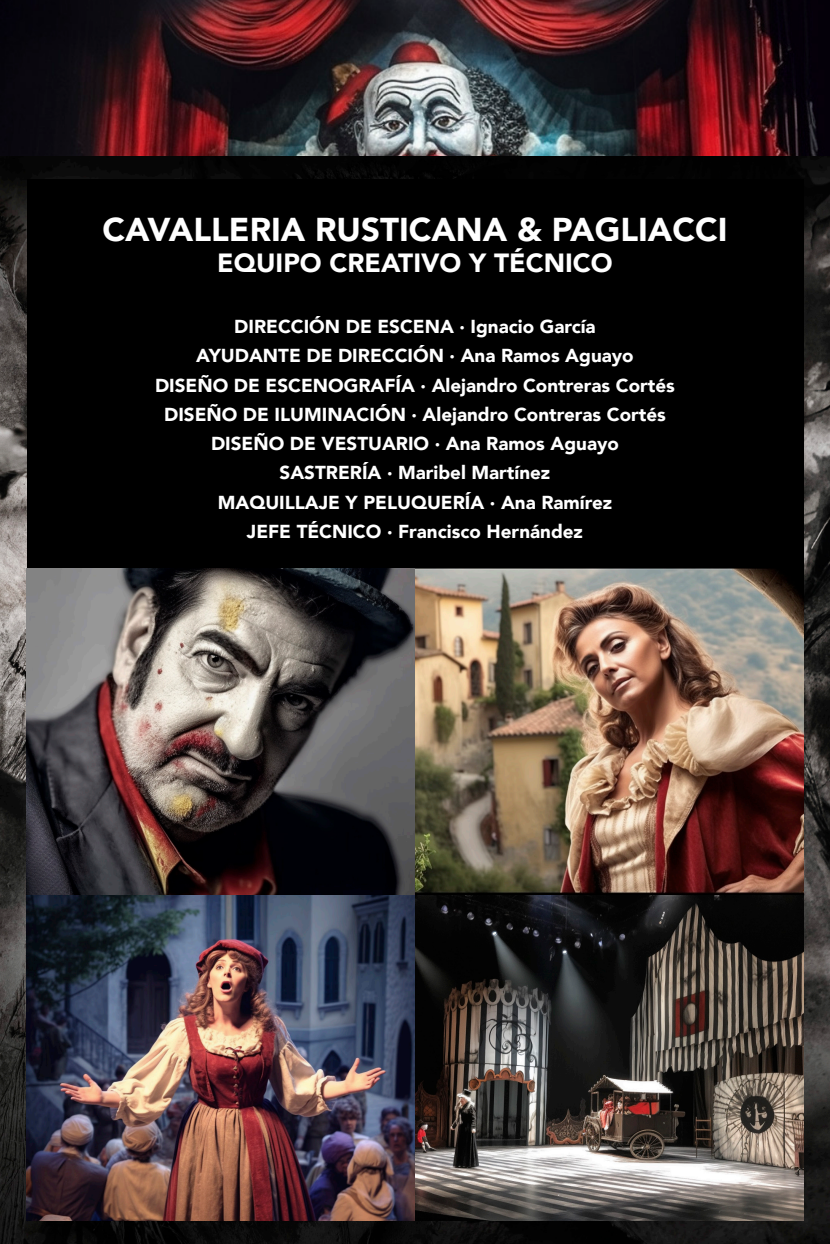
<style>
.page{position:relative;width:830px;height:1244px;background:#fff}
.page>*{position:absolute;margin:0;border:0;box-sizing:border-box;transform-origin:0 0}
.t1{font:900 33px "Avenir";color:#fff}
.t2{font:900 26.25px "Avenir";color:#fff}
.t3{font:900 18.75px "Avenir";color:#fff}
</style>
<div class="page">
<img style="left:0;top:0;width:829px;height:1244px">
<div style="left:27px;top:179px;width:776px;height:1041px;background:#000"></div>
<img style="left:27px;top:569px;width:776px;height:651px">
<p class="t1" style="left:102px;top:201px;width:626px">CAVALLERIA RUSTICANA &amp; PAGLIACCI</p>
<p class="t2" style="left:217px;top:241px;width:397px">EQUIPO CREATIVO Y TÉCNICO</p>
<p class="t3" style="left:234px;top:310px;width:363px">DIRECCIÓN DE ESCENA · Ignacio García</p>
<p class="t3" style="left:196px;top:340px;width:439px">AYUDANTE DE DIRECCIÓN · Ana Ramos Aguayo</p>
<p class="t3" style="left:155px;top:369px;width:521px">DISEÑO DE ESCENOGRAFÍA · Alejandro Contreras Cortés</p>
<p class="t3" style="left:164px;top:398px;width:503px">DISEÑO DE ILUMINACIÓN · Alejandro Contreras Cortés</p>
<p class="t3" style="left:211px;top:427px;width:409px">DISEÑO DE VESTUARIO · Ana Ramos Aguayo</p>
<p class="t3" style="left:279px;top:457px;width:272px">SASTRERÍA · Maribel Martínez</p>
<p class="t3" style="left:218px;top:486px;width:396px">MAQUILLAJE Y PELUQUERÍA · Ana Ramírez</p>
<p class="t3" style="left:247px;top:515px;width:337px">JEFE TÉCNICO · Francisco Hernández</p>
</div>
